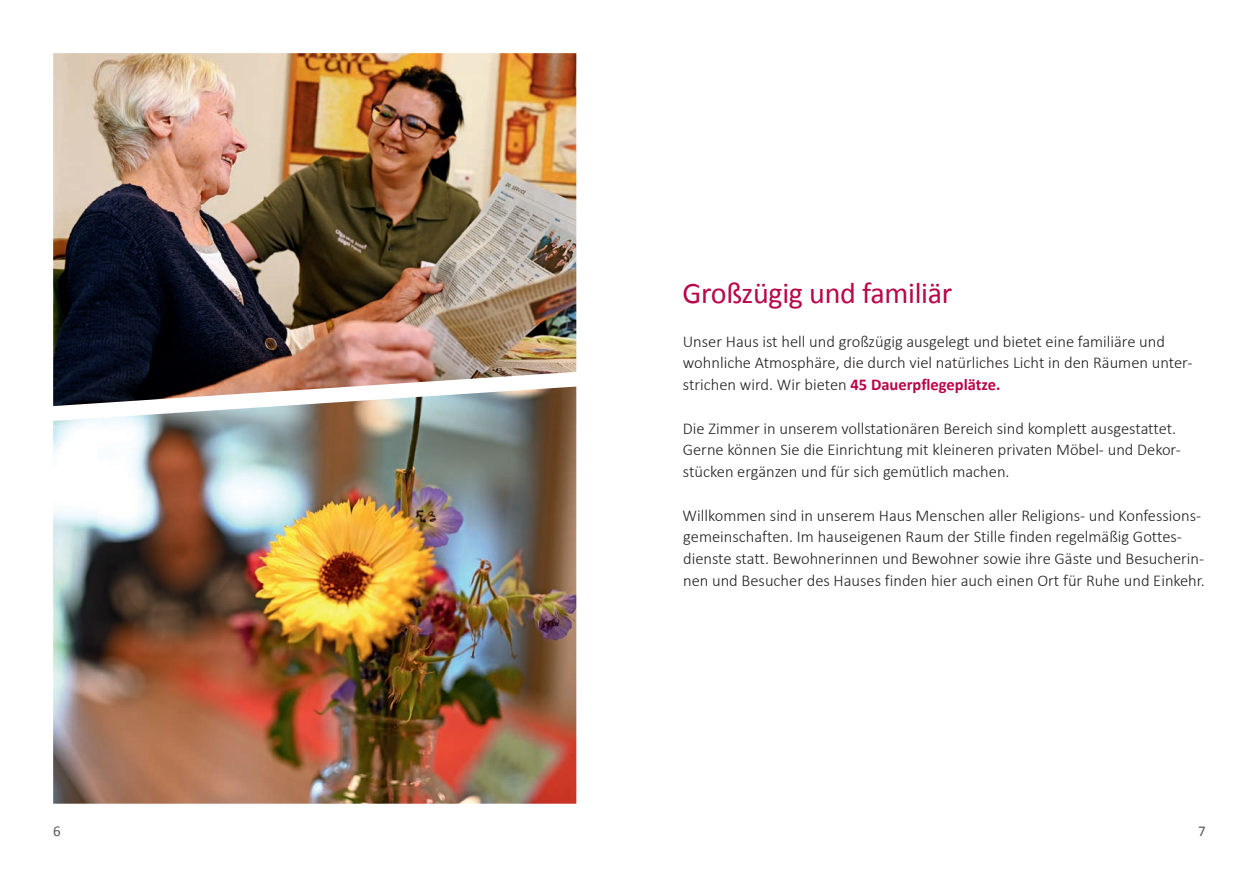
<style>
.page{position:relative;width:1259px;height:893px;background:#fff}
.page>*{position:absolute;margin:0;border:0;box-sizing:border-box;transform-origin:0 0}
.t1{font:30px "Calibri";letter-spacing:-.01em;color:#ba0549}
.t2{font:300 16.5px/21.8px "Calibri";color:#231f20}
.t3{font:15px "Calibri";color:#57585a}
.s1{font-weight:700;color:#ba0549}
</style>
<div class="page">
<img style="left:53px;top:406px;width:523px;height:398px">
<img style="left:53px;top:53px;width:523px;height:353px">
<h1 class="t1" style="left:682px;top:274px;width:271px">Großzügig und familiär</h1>
<p class="t2" style="left:683px;top:330px;width:511px">Unser Haus ist hell und großzügig ausgelegt und bietet eine familiäre und wohnliche Atmosphäre, die durch viel natürliches Licht in den Räumen unter&shy;strichen wird. Wir bieten <span class="s1">45 Dauerpflegeplätze.</span></p>
<p class="t2" style="left:683px;top:417px;width:499px">Die Zimmer in unserem vollstationären Bereich sind komplett ausgestattet.<br>Gerne können Sie die Einrichtung mit kleineren privaten Möbel- und Dekor&shy;stücken ergänzen und für sich gemütlich machen.</p>
<p class="t2" style="left:682px;top:504px;width:523px">Willkommen sind in unserem Haus Menschen aller Religions- und Konfessions&shy;gemeinschaften. Im hauseigenen Raum der Stille finden regelmäßig Gottes&shy;dienste statt. Bewohnerinnen und Bewohner sowie ihre Gäste und Besucherin&shy;nen und Besucher des Hauses finden hier auch einen Ort für Ruhe und Einkehr.</p>
<p class="t3" style="left:53px;top:822px;width:9px">6</p>
<p class="t3" style="left:1198px;top:822px;width:9px">7</p>
</div>
